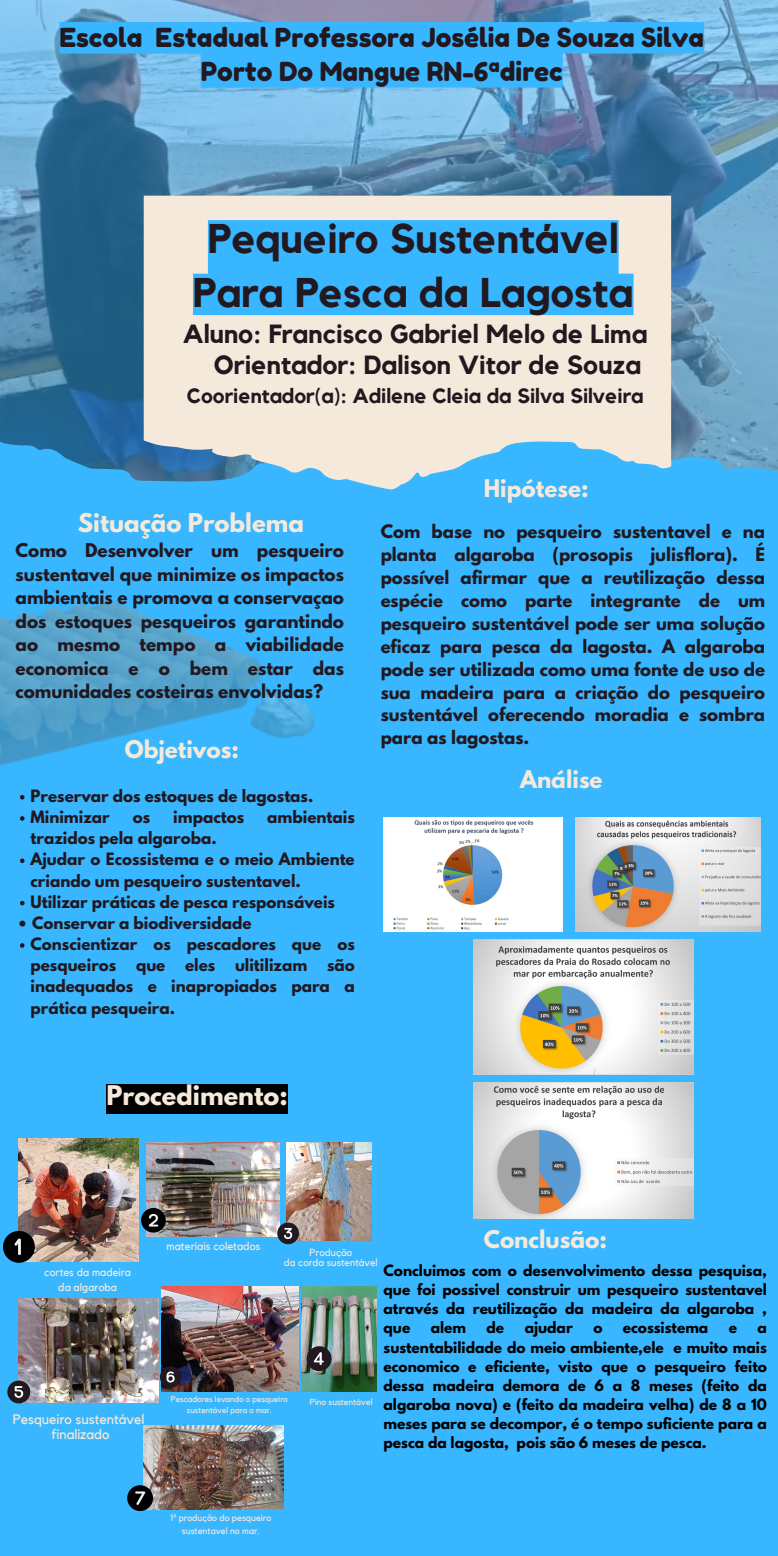
<style>
.page{position:relative;width:778px;height:1556px;background:#fff}
.page>*{position:absolute;margin:0;border:0;box-sizing:border-box;transform-origin:0 0}
.t1{font:700 41.31px/53.5px "Kollektif";color:#211820;text-align:center}
.t2{font:26.19px "Fredoka One";color:#211820}
.t3{font:700 26.19px "Kollektif";color:#211820}
.t4{font:700 24px "League Spartan";color:#f5e9db}
.t5{font:700 22.86px "League Spartan";color:#f5e9db}
.t6{font:700 21.6px "League Spartan";color:#f5e9db}
.t7{font:700 20.58px "Kollektif";color:#211820}
.t8{font:700 16.8px/23.4px "League Spartan";color:#211820;text-align:justify}
.t9{font:700 16.5px/22.9px "League Spartan";color:#211820;text-align:justify}
.t10{font:700 15.12px/21.1px "League Spartan";color:#211820}
.t11{font:13.8px "Kollektif";color:#f5e9db}
.t12{font:700 13.77px/19.1px "League Spartan";color:#000;text-align:justify}
.t13{font:11.16px "Kollektif";color:#f5e9db}
.t14{font:10.95px "Kollektif";color:#f5e9db}
.t15{font:10.2px "Kollektif";color:#f5e9db}
.t16{font:9.18px "Kollektif";color:#f5e9db}
.t17{font:8.79px "Kollektif";color:#f5e9db}
.t18{font:8.28px "Kollektif";color:#f5e9db}
.s1{font-family:"Noto Sans"}
</style>
<div class="page">
<div style="left:0;top:0;width:778px;height:1555px;background:#38b6ff"></div>
<img style="left:0;top:0;width:778px;height:403px">
<svg style="left:734px;top:403px;width:44px;height:478px"></svg>
<div style="left:144px;top:196px;width:528px;height:144px;background:#f5e9db"></div>
<img style="left:19px;top:1138px;width:119px;height:123px">
<img style="left:147px;top:1142px;width:133px;height:94px">
<img style="left:287px;top:1142px;width:84px;height:98px">
<img style="left:301px;top:1286px;width:75px;height:105px">
<img style="left:161px;top:1286px;width:137px;height:105px">
<img style="left:19px;top:1298px;width:139px;height:104px">
<div style="left:3px;top:1230px;width:32px;height:32px;background:#000;border-radius:50%"></div>
<svg style="left:14px;top:1238px;width:7px;height:16px"></svg>
<div style="left:141px;top:1207px;width:25px;height:25px;background:#000;border-radius:50%"></div>
<svg style="left:149px;top:1213px;width:9px;height:13px"></svg>
<div style="left:277px;top:1222px;width:22px;height:22px;background:#211820;border-radius:50%"></div>
<svg style="left:284px;top:1228px;width:8px;height:10px"></svg>
<div style="left:307px;top:1346px;width:24px;height:24px;background:#211820;border-radius:50%"></div>
<svg style="left:314px;top:1352px;width:10px;height:12px"></svg>
<div style="left:7px;top:1380px;width:23px;height:23px;background:#211820;border-radius:50%"></div>
<svg style="left:14px;top:1386px;width:9px;height:11px"></svg>
<div style="left:160px;top:1366px;width:21px;height:21px;background:#211820;border-radius:50%"></div>
<svg style="left:166px;top:1371px;width:9px;height:11px"></svg>
<img style="left:143px;top:1425px;width:141px;height:83px">
<div style="left:127px;top:1484px;width:26px;height:26px;background:#000;border-radius:50%"></div>
<svg style="left:135px;top:1491px;width:10px;height:13px"></svg>
<img style="left:0;top:340px;width:734px;height:654px">
<img style="left:575px;top:817px;width:185px;height:114px">
<img style="left:473px;top:1082px;width:220px;height:136px">
<img style="left:383px;top:817px;width:179px;height:114px">
<img style="left:473px;top:939px;width:220px;height:135px">
<svg style="left:193px;top:220px;width:440px;height:95px"></svg>
<svg style="left:20px;top:795px;width:5px;height:4px"></svg>
<svg style="left:20px;top:816px;width:5px;height:4px"></svg>
<svg style="left:20px;top:858px;width:5px;height:5px"></svg>
<svg style="left:20px;top:900px;width:5px;height:5px"></svg>
<svg style="left:20px;top:943px;width:5px;height:4px"></svg>
<div style="left:106px;top:1083px;width:182px;height:30px;background:#000"></div>
<svg style="left:59px;top:22px;width:645px;height:66px"></svg>
<p class="t2" style="left:59px;top:22px;width:646px">Escola Estadual Professora Josélia De Souza Silva</p>
<p class="t2" style="left:201px;top:56px;width:363px">Porto Do Mangue RN-6ªdirec</p>
<p class="t1" style="left:193px;top:214px;width:442px">Pequeiro Sustentável<br>Para Pesca da Lagosta</p>
<p class="t3" style="left:183px;top:321px;width:466px">Aluno: Francisco Gabriel Melo de Lima</p>
<p class="t3" style="left:214px;top:352px;width:429px">Orientador: Dalison Vitor de Souza</p>
<p class="t7" style="left:187px;top:387px;width:458px">Coorientador(a): Adilene Cleia da Silva Silveira</p>
<p class="t5" style="left:78px;top:511px;width:228px">Situação Problema</p>
<p class="t8" style="left:16px;top:541px;width:330px">Como Desenvolver um pesqueiro sustentavel que minimize os impactos ambientais e promova a conservaçao dos estoques pesqueiros garantindo ao mesmo tempo a viabilidade economica e o bem estar das comunidades costeiras envolvidas?</p>
<p class="t6" style="left:125px;top:739px;width:116px">Objetivos:</p>
<p class="t10" style="left:31px;top:787px;width:284px">Preservar dos estoques de lagostas.</p>
<p class="t10" style="left:31px;top:808px;width:81px">Minimizar</p>
<p class="t10" style="left:133px;top:808px;width:19px">os</p>
<p class="t10" style="left:173px;top:808px;width:72px">impactos</p>
<p class="t10" style="left:267px;top:808px;width:89px">ambientais</p>
<p class="t10" style="left:31px;top:829px;width:187px">trazidos pela algaroba.</p>
<p class="t10" style="left:31px;top:850px;width:326px">Ajudar o Ecossistema e o meio Ambiente criando um pesqueiro sustentavel.</p>
<p class="t10" style="left:31px;top:893px;width:306px">Utilizar práticas de pesca responsáveis</p>
<p class="t10" style="left:17px;top:914px;width:236px">• Conservar a biodiversidade</p>
<p class="t10" style="left:31px;top:935px;width:326px">Conscientizar os pescadores que os pesqueiros</p>
<p class="t10" style="left:136px;top:956px;width:31px">que</p>
<p class="t10" style="left:185px;top:956px;width:32px">eles</p>
<p class="t10" style="left:235px;top:956px;width:74px">ulitilizam</p>
<p class="t10" style="left:31px;top:956px;width:326px;text-align:justify;text-indent:296px">são inadequados e inapropiados para a prática pesqueira.</p>
<p class="t6" style="left:484px;top:477px;width:106px">Hipótese:</p>
<p class="t9" style="left:380px;top:522px;width:386px">Com base no pesqueiro sustentavel e na planta algaroba (prosopis julisflora). É possível afirmar que a reutilização dessa espécie como parte integrante de um pesqueiro sustentável pode ser uma solução eficaz para pesca da lagosta. A algaroba pode ser utilizada como uma fonte de uso de sua madeira para a criação do pesqueiro sustentável oferecendo moradia e sombra para as lagostas.</p>
<p class="t6" style="left:520px;top:769px;width:84px">Análise</p>
<p class="t4" style="left:106px;top:1083px;width:183px">Procedimento:</p>
<p class="t14" style="left:44px;top:1267px;width:88px">cortes da madeira</p>
<p class="t14" style="left:58px;top:1282px;width:60px">da algaroba</p>
<p class="t11" style="left:13px;top:1412px;width:133px">Pesqueiro sustentável</p>
<p class="t11" style="left:51px;top:1427px;width:60px">finalizado</p>
<p class="t6" style="left:484px;top:1228px;width:125px">Conclusão:</p>
<p class="t12" style="left:383px;top:1262px;width:385px">Concluimos com o desenvolvimento dessa pesquisa, que foi possivel construir um pesqueiro sustentavel através da reutilização da madeira da algaroba , que</p>
<p class="t13" style="left:166px;top:1240px;width:95px">materiais coletados</p>
<p class="t15" style="left:309px;top:1247px;width:44px">Produção</p>
<p class="t15" style="left:284px;top:1257px;width:95px">da corda sustentável</p>
<p class="t12" style="left:431px;top:1319px;width:37px">alem</p>
<p class="t12" style="left:486px;top:1319px;width:19px">de</p>
<p class="t12" style="left:524px;top:1319px;width:50px">ajudar</p>
<p class="t12" style="left:593px;top:1319px;width:11px">o</p>
<p class="t12" style="left:623px;top:1319px;width:87px">ecossistema</p>
<p class="t12" style="left:728px;top:1319px;width:10px">e</p>
<p class="t12" style="left:383px;top:1319px;width:385px;text-indent:374px">a sustentabilidade do meio ambiente,ele e muito mais economico e eficiente, visto que o pesqueiro feito dessa madeira demora de 6 a 8 meses (feito da algaroba nova) e (feito da madeira velha) de 8 a 10 meses para se decompor, é o tempo suficiente para a pesca da lagosta, pois são 6 meses de pesca.</p>
<p class="t18" style="left:171px;top:1394px;width:118px">Pescadores levando o pesqueiro</p>
<p class="t18" style="left:187px;top:1406px;width:86px">sustentável para o mar.</p>
<p class="t17" style="left:310px;top:1397px;width:64px">Pino sustentável</p>
<p class="t16" style="left:170px;top:1513px;width:102px">1<span class="s1">ª</span> produção do pesqueiro</p>
<p class="t16" style="left:182px;top:1526px;width:79px">sustentavel no mar.</p>
</div>
